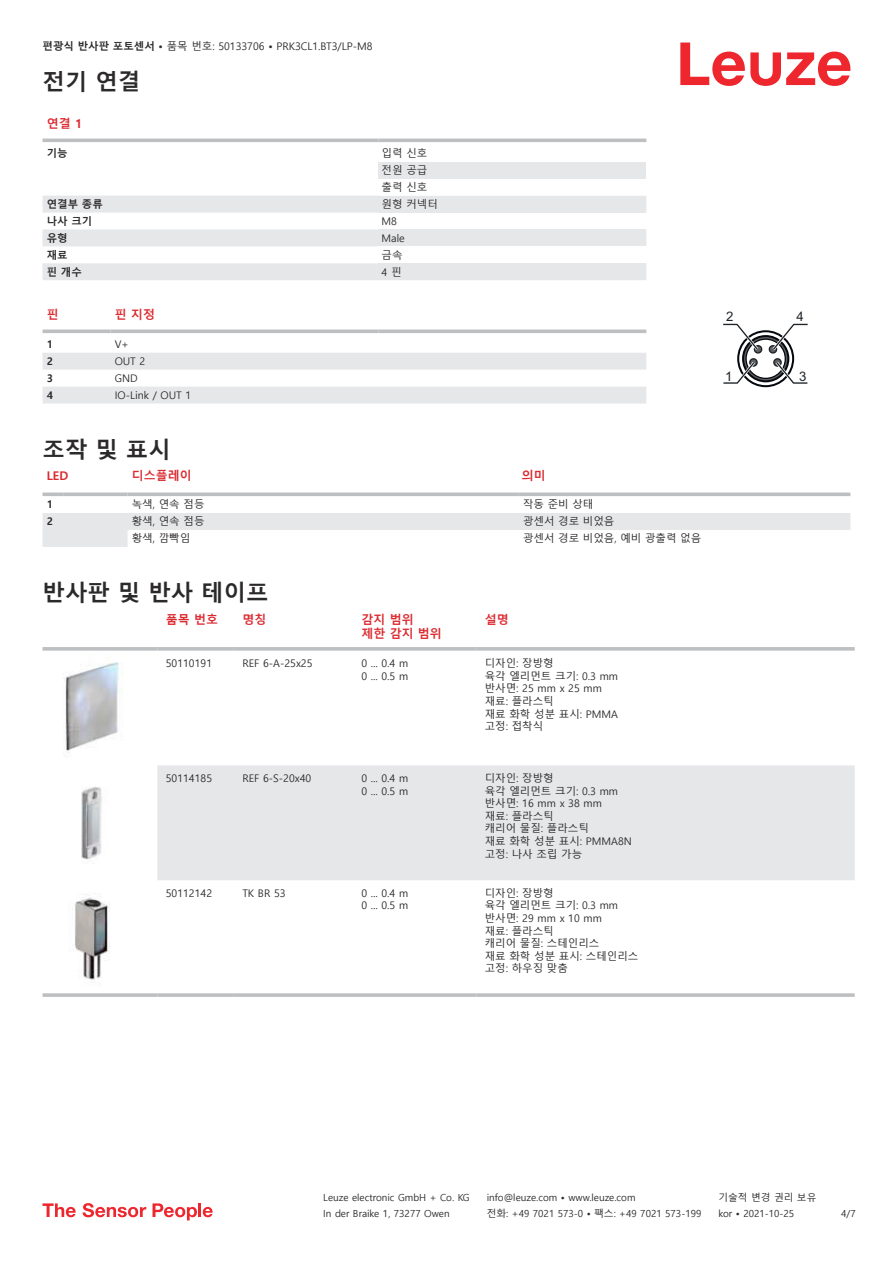
<style>
.page{position:relative;width:893px;height:1263px;background:#fff}
.page>*{position:absolute;margin:0;border:0;box-sizing:border-box;transform-origin:0 0}
.t1{font:700 22.5px "Malgun Gothic";color:#2b292a}
.t2{font:13.2px "Arial";color:#1e2328}
.t3{font:700 12px/14.4px "Malgun Gothic";color:#db2a30}
.t4{font:10.5px/12.6px "Malgun Gothic";color:#2b292a}
.t5{font:700 10.5px "Malgun Gothic";color:#2b292a}
.t6{font:9.75px "Malgun Gothic";color:#2b292a}
.s1{font-weight:700}
</style>
<div class="page">
<svg style="left:680px;top:43px;width:170px;height:43px"></svg>
<svg style="left:43px;top:138px;width:603px;height:1px"></svg>
<svg style="left:43px;top:196px;width:335px;height:84px;fill:#e6e7e9"></svg>
<hr style="left:43px;top:139px;width:335px;height:3px;background:#bdbfc1">
<hr style="left:378px;top:139px;width:268px;height:3px;background:#bdbfc1">
<div style="left:378px;top:162px;width:268px;height:17px;background:#e6e7e9"></div>
<div style="left:378px;top:196px;width:268px;height:17px;background:#e6e7e9"></div>
<div style="left:378px;top:229px;width:268px;height:17px;background:#e6e7e9"></div>
<div style="left:378px;top:263px;width:268px;height:17px;background:#e6e7e9"></div>
<svg style="left:43px;top:353px;width:603px;height:50px"></svg>
<svg style="left:43px;top:329px;width:68px;height:4px"></svg>
<svg style="left:111px;top:329px;width:267px;height:4px"></svg>
<svg style="left:378px;top:329px;width:268px;height:4px"></svg>
<svg style="left:43px;top:513px;width:807px;height:34px"></svg>
<svg style="left:43px;top:492px;width:21px;height:4px"></svg>
<svg style="left:64px;top:492px;width:64px;height:4px"></svg>
<svg style="left:128px;top:492px;width:391px;height:4px;background:#c5c7c9"></svg>
<svg style="left:519px;top:492px;width:331px;height:4px"></svg>
<div style="left:157px;top:765px;width:698px;height:115px;background:#e6e7e9"></div>
<svg style="left:43px;top:647px;width:114px;height:4px"></svg>
<svg style="left:157px;top:647px;width:77px;height:4px"></svg>
<svg style="left:234px;top:647px;width:119px;height:4px"></svg>
<svg style="left:353px;top:647px;width:123px;height:4px"></svg>
<svg style="left:476px;top:647px;width:379px;height:4px;background:#c3c5c7"></svg>
<svg style="left:43px;top:993px;width:114px;height:4px"></svg>
<svg style="left:157px;top:993px;width:77px;height:4px"></svg>
<svg style="left:234px;top:993px;width:119px;height:4px"></svg>
<svg style="left:353px;top:993px;width:123px;height:4px"></svg>
<svg style="left:476px;top:993px;width:379px;height:4px;background:#c3c5c7"></svg>
<img style="left:63px;top:661px;width:60px;height:92px">
<img style="left:81px;top:787px;width:21px;height:76px">
<img style="left:75px;top:897px;width:35px;height:83px">
<svg style="left:723px;top:323px;width:85px;height:64px"></svg>
<svg style="left:43px;top:1203px;width:33px;height:14px"></svg>
<svg style="left:83px;top:1203px;width:63px;height:14px"></svg>
<svg style="left:153px;top:1203px;width:44px;height:17px"></svg>
<hr style="left:198px;top:1203px;width:3px;height:14px;background:#ed272d">
<svg style="left:203px;top:1207px;width:10px;height:10px"></svg>
<p class="t4" style="left:43px;top:40px;width:331px"><span class="s1">편광식 반사판 포토센서 •</span> 품목 번호: 50133706 <span class="s1">•</span> PRK3CL1.BT3/LP-M8</p>
<h1 class="t1" style="left:43px;top:69px;width:99px">전기 연결</h1>
<p class="t3" style="left:47px;top:116px;width:37px">연결 1</p>
<p class="t5" style="left:47px;top:147px;width:22px">기능</p>
<p class="t4" style="left:382px;top:145px;width:47px;line-height:17px;text-align:justify">입력 신호 전원 공급 출력 신호</p>
<p class="t5" style="left:47px;top:198px;width:58px">연결부 종류</p>
<p class="t4" style="left:382px;top:198px;width:58px">원형 커넥터</p>
<p class="t5" style="left:47px;top:215px;width:47px">나사 크기</p>
<p class="t4" style="left:382px;top:215px;width:17px">M8</p>
<p class="t5" style="left:47px;top:232px;width:22px">유형</p>
<p class="t4" style="left:382px;top:232px;width:25px">Male</p>
<p class="t5" style="left:47px;top:249px;width:22px">재료</p>
<p class="t4" style="left:382px;top:249px;width:22px">금속</p>
<p class="t5" style="left:47px;top:265px;width:37px">핀 개수</p>
<p class="t4" style="left:382px;top:266px;width:21px">4 핀</p>
<p class="t3" style="left:47px;top:307px;width:13px">핀</p>
<p class="t3" style="left:115px;top:307px;width:42px">핀 지정</p>
<p class="t5" style="left:47px;top:338px;width:8px">1</p>
<p class="t4" style="left:115px;top:338px;width:16px">V+</p>
<p class="t5" style="left:47px;top:355px;width:8px">2</p>
<p class="t4" style="left:115px;top:355px;width:32px">OUT 2</p>
<p class="t5" style="left:47px;top:372px;width:8px">3</p>
<p class="t4" style="left:115px;top:372px;width:24px">GND</p>
<p class="t5" style="left:47px;top:389px;width:8px">4</p>
<p class="t4" style="left:115px;top:389px;width:78px">IO-Link / OUT 1</p>
<h1 class="t1" style="left:43px;top:436px;width:130px">조작 및 표시</h1>
<p class="t3" style="left:47px;top:469px;width:23px">LED</p>
<p class="t3" style="left:132px;top:469px;width:61px">디스플레이</p>
<p class="t3" style="left:522px;top:469px;width:25px">의미</p>
<p class="t5" style="left:47px;top:498px;width:8px">1</p>
<p class="t4" style="left:132px;top:498px;width:74px">녹색, 연속 점등</p>
<p class="t4" style="left:523px;top:498px;width:72px">작동 준비 상태</p>
<p class="t5" style="left:47px;top:515px;width:8px">2</p>
<p class="t4" style="left:132px;top:515px;width:74px">황색, 연속 점등</p>
<p class="t4" style="left:523px;top:515px;width:93px">광센서 경로 비었음</p>
<p class="t4" style="left:132px;top:532px;width:60px">황색, 깜빡임</p>
<p class="t4" style="left:523px;top:532px;width:180px">광센서 경로 비었음, 예비 광출력 없음</p>
<h1 class="t1" style="left:43px;top:580px;width:228px">반사판 및 반사 테이프</h1>
<p class="t3" style="left:166px;top:612px;width:54px">품목 번호</p>
<p class="t3" style="left:242px;top:612px;width:25px">명칭</p>
<p class="t3" style="left:361px;top:612px;width:82px">감지 범위<br>제한 감지 범위</p>
<p class="t3" style="left:485px;top:612px;width:25px">설명</p>
<p class="t4" style="left:166px;top:657px;width:48px">50110191</p>
<p class="t4" style="left:242px;top:657px;width:72px">REF 6-A-25x25</p>
<p class="t4" style="left:361px;top:657px;width:48px">0 ... 0.4 m<br>0 ... 0.5 m</p>
<p class="t4" style="left:485px;top:657px;width:135px">디자인: 장방형<br>육각 엘리먼트 크기: 0.3 mm 반사면: 25 mm x 25 mm 재료: 플라스틱<br>재료 화학 성분 표시: PMMA 고정: 접착식</p>
<p class="t4" style="left:166px;top:772px;width:48px">50114185</p>
<p class="t4" style="left:242px;top:772px;width:70px">REF 6-S-20x40</p>
<p class="t4" style="left:361px;top:772px;width:48px">0 ... 0.4 m<br>0 ... 0.5 m</p>
<p class="t4" style="left:485px;top:772px;width:149px">디자인: 장방형<br>육각 엘리먼트 크기: 0.3 mm 반사면: 16 mm x 38 mm<br>재료: 플라스틱<br>캐리어 물질: 플라스틱<br>재료 화학 성분 표시: PMMA8N 고정: 나사 조립 가능</p>
<p class="t4" style="left:166px;top:887px;width:48px">50112142</p>
<p class="t4" style="left:242px;top:887px;width:45px">TK BR 53</p>
<p class="t4" style="left:361px;top:887px;width:48px">0 ... 0.4 m<br>0 ... 0.5 m</p>
<p class="t4" style="left:485px;top:887px;width:155px">디자인: 장방형<br>육각 엘리먼트 크기: 0.3 mm 반사면: 29 mm x 10 mm<br>재료: 플라스틱<br>캐리어 물질: 스테인리스<br>재료 화학 성분 표시: 스테인리스 고정: 하우징 맞춤</p>
<p class="t2" style="left:726px;top:309px;width:9px">2</p>
<p class="t2" style="left:796px;top:309px;width:9px">4</p>
<p class="t2" style="left:725px;top:368px;width:9px">1</p>
<p class="t2" style="left:799px;top:368px;width:9px">3</p>
<p class="t6" style="left:323px;top:1192px;width:148px">Leuze electronic GmbH + Co. KG</p>
<p class="t6" style="left:487px;top:1192px;width:150px">info@leuze.com • www.leuze.com</p>
<p class="t6" style="left:718px;top:1192px;width:100px">기술적 변경 권리 보유</p>
<p class="t6" style="left:323px;top:1208px;width:128px">In der Braike 1, 73277 Owen</p>
<p class="t6" style="left:487px;top:1208px;width:216px">전화: +49 7021 573-0 • 팩스: +49 7021 573-199</p>
<p class="t6" style="left:718px;top:1208px;width:77px">kor • 2021-10-25</p>
<p class="t6" style="left:841px;top:1208px;width:16px">4 /7</p>
</div>
